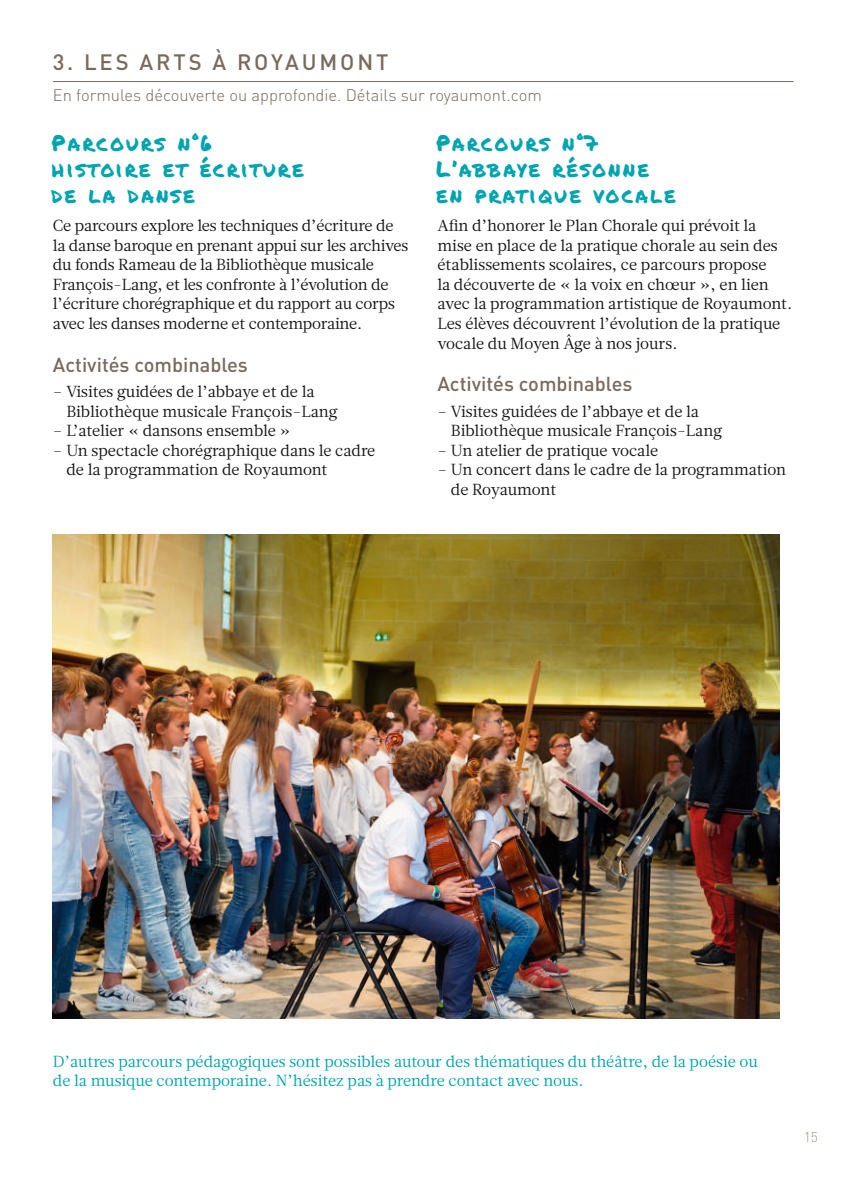
<style>
.page{position:relative;width:844px;height:1191px;background:#fff}
.page>*{position:absolute;margin:0;border:0;box-sizing:border-box;transform-origin:0 0}
.t1{font:italic 22px/26px "Permanent Marker";letter-spacing:.1em;color:#00a4b0}
.t2{font:500 22px "DIN Pro";letter-spacing:.13em;color:#796a5c}
.t3{font:500 20px "DIN Pro";color:#796a5c}
.t4{font:300 16.4px "DIN Pro";color:#796a5c}
.t5{font:16px/19.6px "Glosa";letter-spacing:-.01em;color:#131413}
.t6{font:16px/19.6px "Glosa";letter-spacing:-.01em;color:#00a4b0}
.t7{font:300 14px "DIN Pro";color:#a29987}
</style>
<div class="page">
<hr style="left:53px;top:81px;width:740px;height:1px;background:#796a5c">
<img style="left:53px;top:534px;width:726px;height:484px">
<h1 class="t2" style="left:53px;top:47px;width:337px">3. LES ARTS À ROYAUMONT</h1>
<p class="t4" style="left:53px;top:83px;width:490px">En formules découverte ou approfondie. Détails sur royaumont.com</p>
<h1 class="t1" style="left:53px;top:130px;width:260px">Parcours n°6 histoire et écriture de la danse</h1>
<p class="t5" style="left:53px;top:216px;width:357px">Ce parcours explore les techniques d’écriture de la danse baroque en prenant appui sur les archives du fonds Rameau de la Bibliothèque musicale François-Lang, et les confronte à l’évolution de l’écriture chorégraphique et du rapport au corps avec les danses moderne et contemporaine.</p>
<p class="t3" style="left:53px;top:351px;width:196px">Activités combinables</p>
<p class="t5" style="left:66px;top:382px;width:272px;text-indent:-13px">– Visites guidées de l’abbaye et de la<br>Bibliothèque musicale François-Lang</p>
<p class="t5" style="left:53px;top:421px;width:239px">– L’atelier « dansons ensemble »</p>
<p class="t5" style="left:66px;top:440px;width:310px;text-indent:-13px">– Un spectacle chorégraphique dans le cadre de la programmation de Royaumont</p>
<h1 class="t1" style="left:437px;top:130px;width:248px">Parcours n°7<br>L’abbaye résonne en pratique vocale</h1>
<p class="t5" style="left:437px;top:216px;width:356px">Afin d’honorer le Plan Chorale qui prévoit la mise en place de la pratique chorale au sein des établissements scolaires, ce parcours propose<br>la découverte de « la voix en chœur », en lien avec la programmation artistique de Royaumont.<br>Les élèves découvrent l’évolution de la pratique vocale du Moyen Âge à nos jours.</p>
<p class="t3" style="left:437px;top:370px;width:196px">Activités combinables</p>
<p class="t5" style="left:450px;top:401px;width:272px;text-indent:-13px">– Visites guidées de l’abbaye et de la<br>Bibliothèque musicale François-Lang</p>
<p class="t5" style="left:437px;top:440px;width:222px">– Un atelier de pratique vocale</p>
<p class="t5" style="left:450px;top:460px;width:336px;text-indent:-13px">– Un concert dans le cadre de la programmation de Royaumont</p>
<p class="t6" style="left:53px;top:1051px;width:706px">D’autres parcours pédagogiques sont possibles autour des thématiques du théâtre, de la poésie ou de la musique contemporaine. N’hésitez pas à prendre contact avec nous.</p>
<p class="t7" style="left:803px;top:1127px;width:16px">15</p>
</div>
